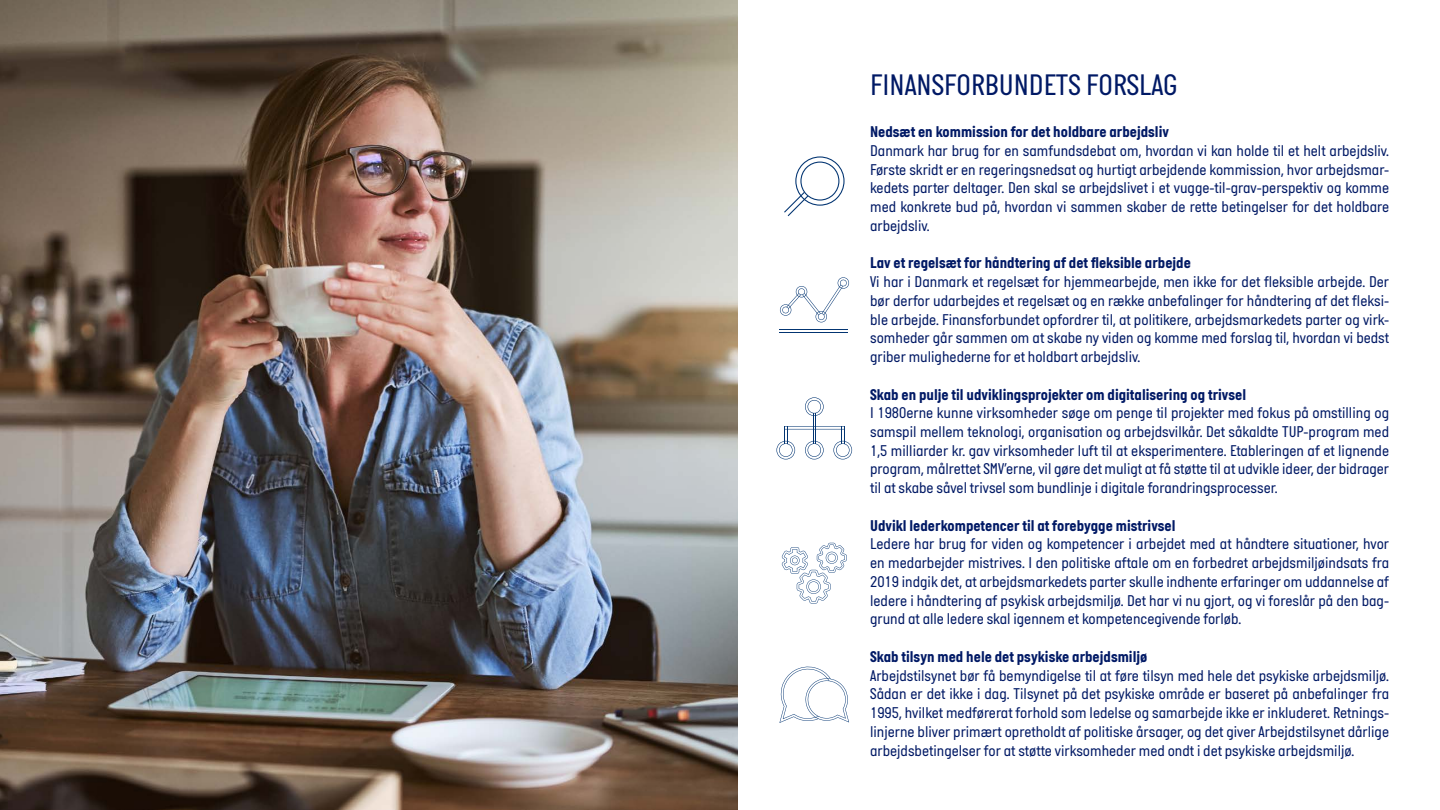
<style>
.page{position:relative;width:1440px;height:810px;background:#fff}
.page>*{position:absolute;margin:0;border:0;box-sizing:border-box;transform-origin:0 0}
.t1{font:30px "Italian Plate No 2";color:#001965}
.t2{font:15.75px/18.8px "Italian Plate No 2";color:#001965;text-align:justify}
.t3{font:700 15.75px "Italian Plate No 2";color:#001965}
</style>
<div class="page">
<svg style="left:784px;top:156px;width:61px;height:60px"></svg>
<svg style="left:780px;top:277px;width:69px;height:45px"></svg>
<hr style="left:780px;top:329px;width:68px;height:1px;background:#033572">
<hr style="left:780px;top:332px;width:68px;height:1px;background:#033572">
<svg style="left:805px;top:441px;width:19px;height:18px"></svg>
<svg style="left:805px;top:397px;width:19px;height:19px"></svg>
<hr style="left:815px;top:413px;width:1px;height:31px;background:#033572">
<hr style="left:813px;top:413px;width:1px;height:31px;background:#033572">
<svg style="left:833px;top:426px;width:19px;height:33px"></svg>
<svg style="left:776px;top:427px;width:19px;height:32px"></svg>
<hr style="left:784px;top:426px;width:60px;height:1px;background:#033572">
<hr style="left:784px;top:429px;width:60px;height:1px;background:#033572">
<svg style="left:782px;top:543px;width:65px;height:61px"></svg>
<svg style="left:780px;top:667px;width:69px;height:56px"></svg>
<img style="left:0;top:0;width:738px;height:810px">
<h1 class="t1" style="left:870px;top:69px;width:309px">FINANSFORBUNDETS FORSLAG</h1>
<p class="t3" style="left:870px;top:123px;width:300px">Nedsæt en kommission for det holdbare arbejdsliv</p>
<p class="t2" style="left:870px;top:141px;width:521px">Danmark har brug for en samfundsdebat om, hvordan vi kan holde til et helt arbejdsliv.<br>Første skridt er en regeringsnedsat og hurtigt arbejdende kommission, hvor arbejdsmar&shy;kedets parter deltager. Den skal se arbejdslivet i et vugge-til-grav-perspektiv og komme med konkrete bud på, hvordan vi sammen skaber de rette betingelser for det holdbare arbejdsliv.</p>
<p class="t3" style="left:870px;top:254px;width:322px">Lav et regelsæt for håndtering af det fleksible arbejde</p>
<p class="t2" style="left:870px;top:272px;width:521px">Vi har i Danmark et regelsæt for hjemmearbejde, men ikke for det fleksible arbejde. Der bør derfor udarbejdes et regelsæt og en række anbefalinger for håndtering af det fleksi&shy;ble arbejde. Finansforbundet opfordrer til, at politikere, arbejdsmarkedets parter og virk&shy;somheder går sammen om at skabe ny viden og komme med forslag til, hvordan vi bedst griber mulighederne for et holdbart arbejdsliv.</p>
<p class="t3" style="left:870px;top:386px;width:377px">Skab en pulje til udviklingsprojekter om digitalisering og trivsel</p>
<p class="t2" style="left:870px;top:403px;width:521px">I 1980erne kunne virksomheder søge om penge til projekter med fokus på omstilling og samspil mellem teknologi, organisation og arbejdsvilkår. Det såkaldte TUP-program med 1,5 milliarder kr. gav virksomheder luft til at eksperimentere. Etableringen af et lignende program, målrettet SMV’erne, vil gøre det muligt at få støtte til at udvikle ideer, der bidrager til at skabe såvel trivsel som bundlinje i digitale forandringsprocesser.</p>
<p class="t3" style="left:870px;top:517px;width:307px">Udvikl lederkompetencer til at forebygge mistrivsel</p>
<p class="t2" style="left:870px;top:535px;width:521px">Ledere har brug for viden og kompetencer i arbejdet med at håndtere situationer, hvor en medarbejder mistrives. I den politiske aftale om en forbedret arbejdsmiljøindsats fra 2019 indgik det, at arbejdsmarkedets parter skulle indhente erfaringer om uddannelse af ledere i håndtering af psykisk arbejdsmiljø. Det har vi nu gjort, og vi foreslår på den bag&shy;grund at alle ledere skal igennem et kompetencegivende forløb.</p>
<p class="t3" style="left:870px;top:648px;width:279px">Skab tilsyn med hele det psykiske arbejdsmiljø</p>
<p class="t2" style="left:870px;top:666px;width:521px">Arbejdstilsynet bør få bemyndigelse til at føre tilsyn med hele det psykiske arbejdsmiljø.<br>Sådan er det ikke i dag. Tilsynet på det psykiske område er baseret på anbefalinger fra 1995, hvilket medførerat forhold som ledelse og samarbejde ikke er inkluderet. Retnings&shy;linjerne bliver primært opretholdt af politiske årsager, og det giver Arbejdstilsynet dårlige arbejdsbetingelser for at støtte virksomheder med ondt i det psykiske arbejdsmiljø.</p>
</div>
